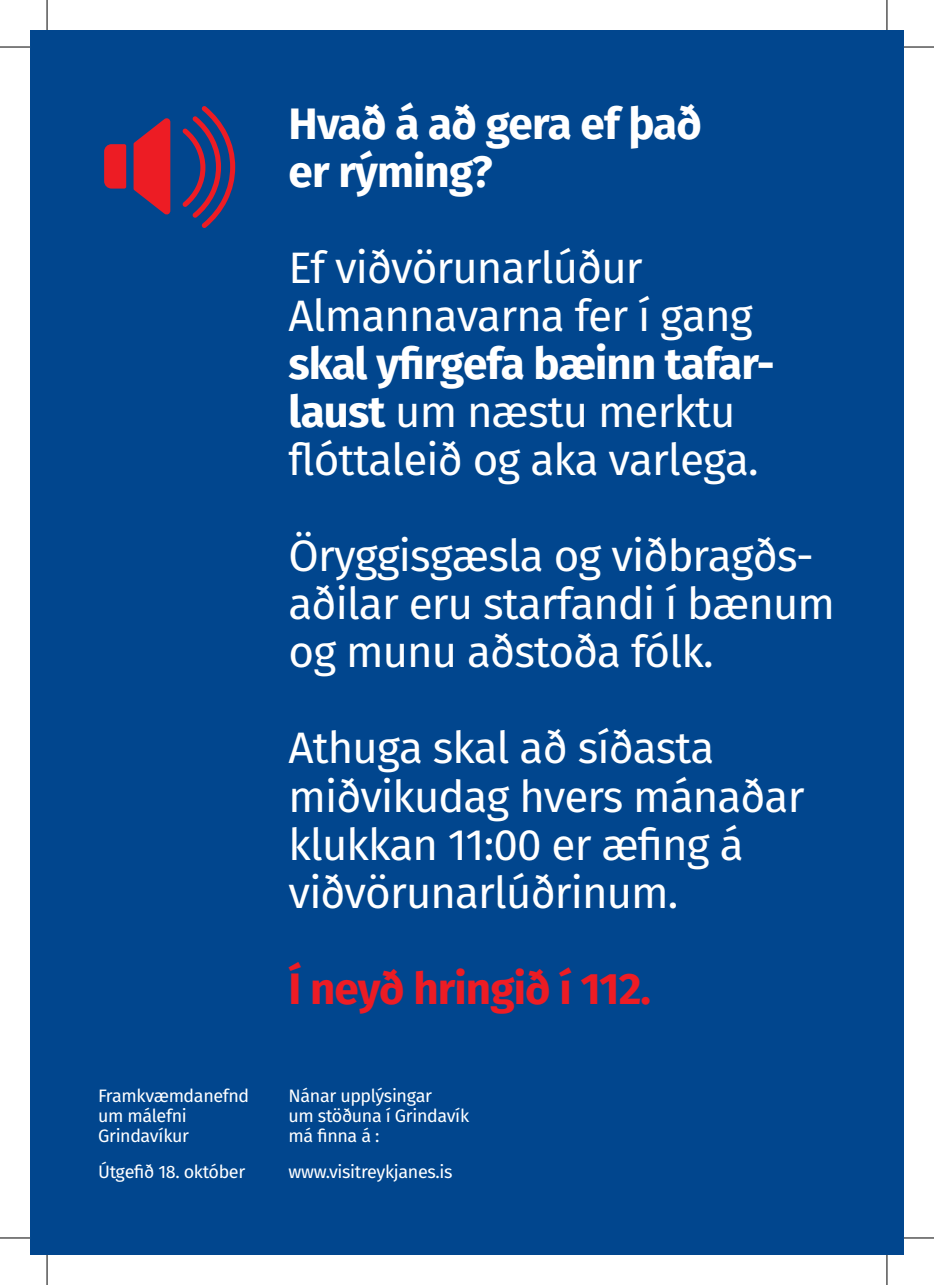
<style>
.page{position:relative;width:934px;height:1285px;background:#fff}
.page>*{position:absolute;margin:0;border:0;box-sizing:border-box;transform-origin:0 0}
.t1{font:44px/48px "Fira GO";letter-spacing:-.02em;color:#fff}
.t2{font:700 44px/48px "Fira GO";letter-spacing:-.02em;color:#fff}
.t3{font:700 44px "Fira GO";letter-spacing:-.02em;color:#ed1c24}
.t4{font:18px/20px "Fira GO";letter-spacing:-.02em;color:#fff}
.s1{font-weight:700}
</style>
<div class="page">
<div style="left:30px;top:30px;width:873px;height:1225px;background:#01468e"></div>
<svg style="left:182px;top:106px;width:53px;height:122px"></svg>
<svg style="left:104px;top:144px;width:22px;height:45px"></svg>
<svg style="left:133px;top:118px;width:37px;height:97px"></svg>
<hr style="left:0;top:47px;width:30px;height:1px;background:#000">
<hr style="left:903px;top:47px;width:30px;height:1px;background:#000">
<hr style="left:0;top:1237px;width:30px;height:1px;background:#000">
<hr style="left:903px;top:1237px;width:30px;height:1px;background:#000">
<hr style="left:47px;top:0;width:1px;height:30px;background:#000">
<hr style="left:47px;top:1255px;width:1px;height:30px;background:#000">
<hr style="left:886px;top:0;width:1px;height:30px;background:#000">
<hr style="left:886px;top:1255px;width:1px;height:30px;background:#000">
<p class="t4" style="left:98px;top:1085px;width:152px">Framkvæmdanefnd um málefni<br>Grindavíkur</p>
<p class="t4" style="left:98px;top:1161px;width:149px">Útgefið 18. október</p>
<p class="t2" style="left:288px;top:100px;width:415px">Hvað á að gera ef það er rýming?</p>
<p class="t1" style="left:288px;top:244px;width:465px">Ef viðvörunarlúður<br>Almannavarna fer í gang</p>
<p class="t1" style="left:288px;top:340px;width:487px"><span class="s1">skal yfirgefa bæinn tafar&shy;laust</span> um næstu merktu flóttaleið og aka varlega.</p>
<p class="t1" style="left:288px;top:532px;width:547px">Öryggisgæsla og viðbragðs&shy;aðilar eru starfandi í bænum og munu aðstoða fólk.</p>
<p class="t1" style="left:288px;top:724px;width:517px">Athuga skal að síðasta miðvikudag hvers mánaðar klukkan 11:00 er æfing á viðvörunarlúðrinum.</p>
<p class="t3" style="left:288px;top:962px;width:364px">Í neyð hringið í 112.</p>
<p class="t4" style="left:288px;top:1085px;width:182px">Nánar upplýsingar<br>um stöðuna í Grindavík má finna á :</p>
<p class="t4" style="left:288px;top:1161px;width:165px">www.visitreykjanes.is</p>
</div>
